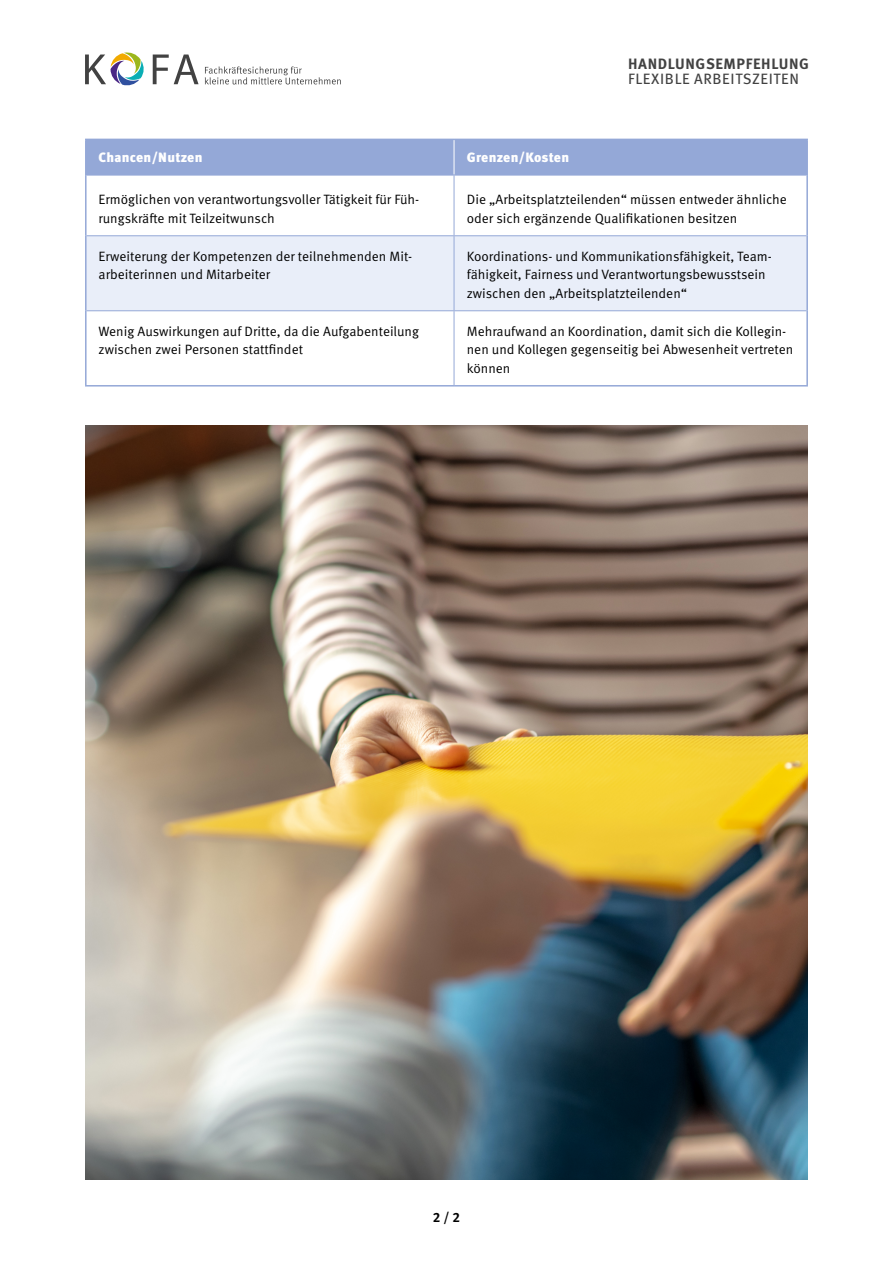
<style>
.page{position:relative;width:893px;height:1263px;background:#fff}
.page>*{position:absolute;margin:0;border:0;box-sizing:border-box;transform-origin:0 0}
.t1{font:15px "Meta Pro";letter-spacing:.04em;color:#424242}
.t2{font:700 15px "Meta Pro";letter-spacing:.04em;color:#424242}
.t3{font:13.5px/18.8px "Meta Pro Norm";color:#000}
.t4{font:900 13.5px "Meta Pro";letter-spacing:.02em;color:#fff}
.t5{font:700 13.5px "Meta Pro";color:#000}
</style>
<div class="page">
<svg style="left:85px;top:52px;width:59px;height:34px"></svg>
<svg style="left:153px;top:55px;width:46px;height:29px"></svg>
<svg style="left:205px;top:66px;width:136px;height:19px"></svg>
<div style="left:87px;top:140px;width:719px;height:35px;background:#94a8d7"></div>
<div style="left:87px;top:236px;width:719px;height:74px;background:#e9eef9"></div>
<hr style="left:85px;top:139px;width:369px;height:1px;background:#94a8d7">
<hr style="left:85px;top:140px;width:2px;height:35px;background:#94a8d7">
<hr style="left:454px;top:139px;width:354px;height:1px;background:#94a8d7">
<hr style="left:806px;top:140px;width:2px;height:35px;background:#94a8d7">
<hr style="left:85px;top:175px;width:2px;height:61px;background:#94a8d7">
<hr style="left:806px;top:175px;width:2px;height:61px;background:#94a8d7">
<hr style="left:85px;top:236px;width:2px;height:75px;background:#94a8d7">
<hr style="left:806px;top:236px;width:2px;height:75px;background:#94a8d7">
<hr style="left:85px;top:311px;width:2px;height:74px;background:#94a8d7">
<hr style="left:806px;top:311px;width:2px;height:74px;background:#94a8d7">
<hr style="left:454px;top:140px;width:1px;height:35px;background:#fff">
<hr style="left:87px;top:175px;width:367px;height:1px;background:#94a8d7">
<hr style="left:454px;top:175px;width:352px;height:1px;background:#94a8d7">
<hr style="left:454px;top:175px;width:1px;height:60px;background:#94a8d7">
<hr style="left:87px;top:235px;width:367px;height:1px;background:#94a8d7">
<hr style="left:454px;top:235px;width:352px;height:1px;background:#94a8d7">
<hr style="left:454px;top:236px;width:1px;height:74px;background:#94a8d7">
<hr style="left:87px;top:310px;width:367px;height:1px;background:#94a8d7">
<hr style="left:454px;top:310px;width:352px;height:1px;background:#94a8d7">
<hr style="left:454px;top:311px;width:1px;height:74px;background:#94a8d7">
<hr style="left:85px;top:385px;width:369px;height:1px;background:#94a8d7">
<hr style="left:454px;top:385px;width:354px;height:1px;background:#94a8d7">
<img style="left:85px;top:425px;width:723px;height:754px">
<p class="t2" style="left:628px;top:54px;width:182px">HANDLUNGSEMPFEHLUNG</p>
<p class="t1" style="left:628px;top:69px;width:172px">FLEXIBLE ARBEITSZEITEN</p>
<p class="t4" style="left:99px;top:149px;width:106px">Chancen/Nutzen</p>
<p class="t4" style="left:467px;top:149px;width:104px">Grenzen/Kosten</p>
<p class="t3" style="left:99px;top:189px;width:322px">Ermöglichen von verantwortungsvoller Tätigkeit für Füh&shy;rungskräfte mit Teilzeitwunsch</p>
<p class="t3" style="left:467px;top:189px;width:322px">Die „Arbeitsplatzteilenden“ müssen entweder ähnliche oder sich ergänzende Qualifikationen besitzen</p>
<p class="t3" style="left:99px;top:246px;width:315px">Erweiterung der Kompetenzen der teilnehmenden Mit&shy;arbeiterinnen und Mitarbeiter</p>
<p class="t3" style="left:467px;top:246px;width:307px">Koordinations- und Kommunikationsfähigkeit, Team&shy;fähigkeit, Fairness und Verantwortungsbewusstsein zwischen den „Arbeitsplatzteilenden“</p>
<p class="t3" style="left:99px;top:321px;width:322px">Wenig Auswirkungen auf Dritte, da die Aufgabenteilung zwischen zwei Personen stattfindet</p>
<p class="t3" style="left:467px;top:321px;width:328px">Mehraufwand an Koordination, damit sich die Kollegin&shy;nen und Kollegen gegenseitig bei Abwesenheit vertreten können</p>
<p class="t5" style="left:433px;top:1209px;width:29px">2 / 2</p>
</div>
